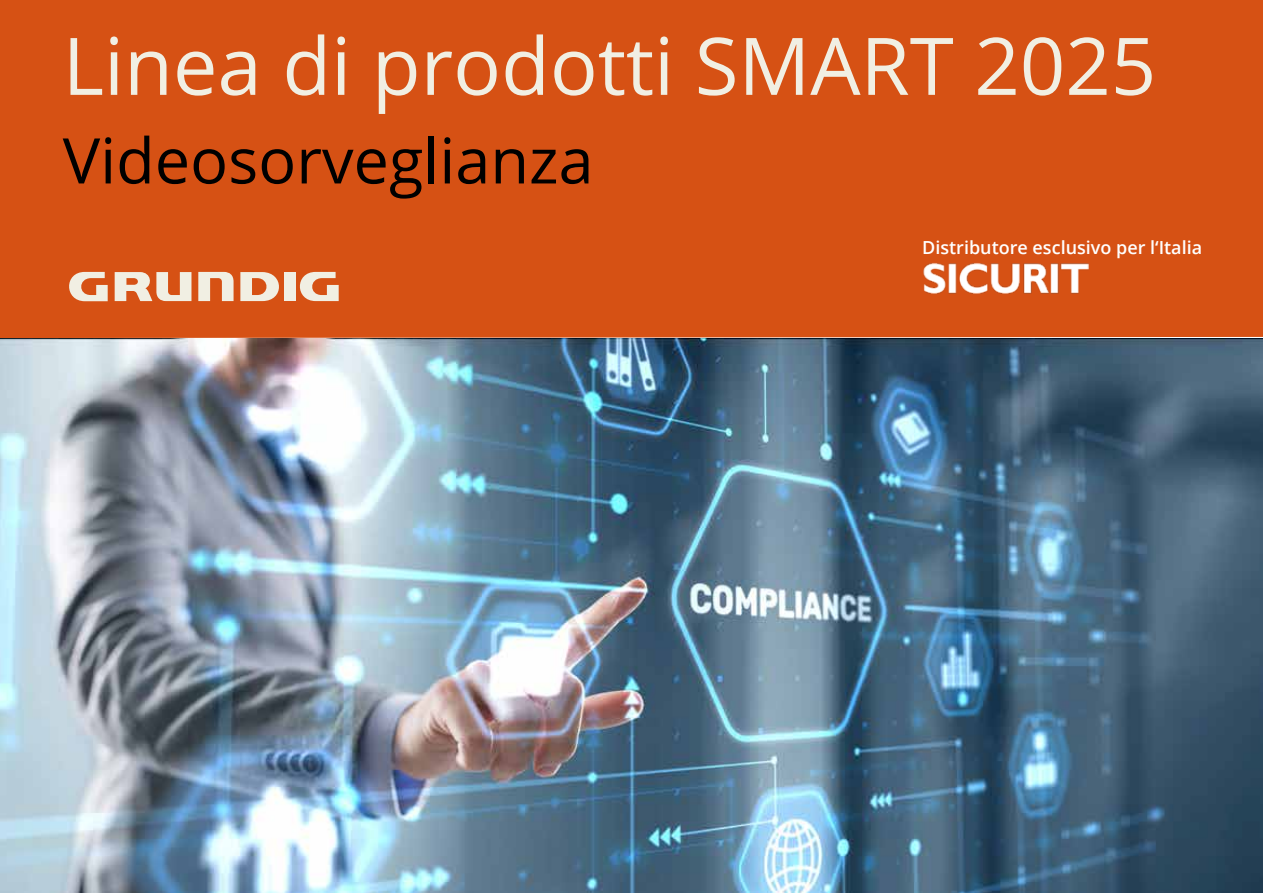
<style>
.page{position:relative;width:1263px;height:893px;background:#fff}
.page>*{position:absolute;margin:0;border:0;box-sizing:border-box;transform-origin:0 0}
.t1{font:79.5px "Open Sans";color:#f1efe3}
.t2{font:63px "Open Sans";color:#000}
.t3{font:600 18px "Open Sans";color:#fff}
</style>
<div class="page">
<div style="left:0;top:0;width:1263px;height:338px;background:#d65114"></div>
<svg style="left:198px;top:272px;width:36px;height:29px"></svg>
<div style="left:284px;top:272px;width:12px;height:29px;background:#f1efe3"></div>
<svg style="left:115px;top:272px;width:76px;height:29px;background:#e8bda1"></svg>
<svg style="left:240px;top:272px;width:44px;height:29px"></svg>
<svg style="left:69px;top:272px;width:39px;height:29px"></svg>
<svg style="left:296px;top:272px;width:43px;height:29px"></svg>
<img style="left:921px;top:260px;width:171px;height:39px">
<img style="left:0;top:338px;width:1263px;height:555px">
<h1 class="t1" style="left:63px;top:12px;width:1095px">Linea di prodotti SMART 2025</h1>
<h2 class="t2" style="left:63px;top:117px;width:532px">Videosorveglianza</h2>
<p class="t3" style="left:922px;top:236px;width:281px">Distributore esclusivo per l‘Italia</p>
</div>
